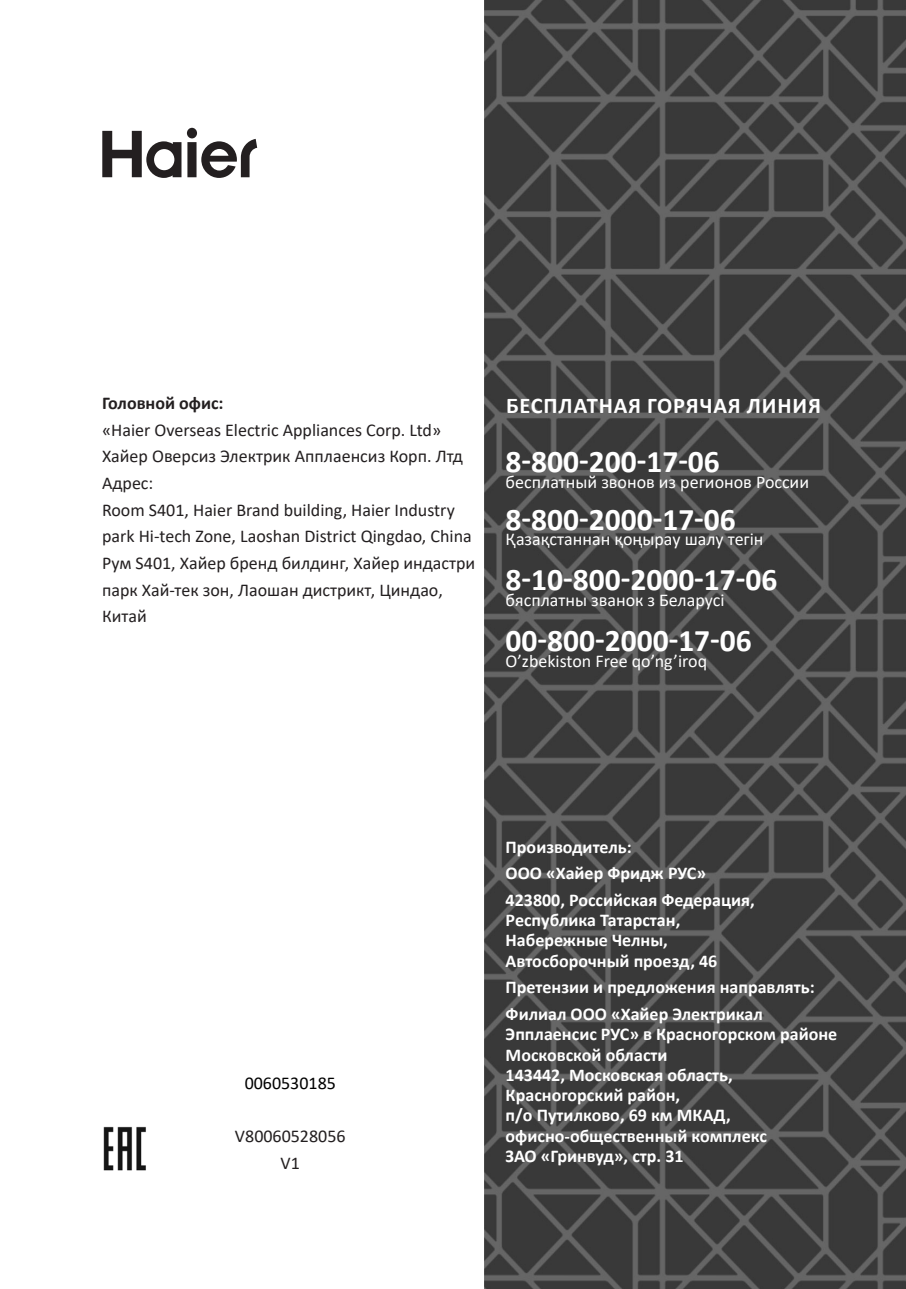
<style>
.page{position:relative;width:906px;height:1289px;background:#fff}
.page>*{position:absolute;margin:0;border:0;box-sizing:border-box;transform-origin:0 0}
.t1{font:700 31.5px "Calibri";color:#fff}
.t2{font:700 22.5px "Calibri";letter-spacing:.04em;color:#fff}
.Табличный_8{font:700 18px/20.2px "Calibri";color:#fff}
.Табличный_8-2{font:18px "Calibri";color:#231f20}
.t3{font:18px "Calibri";color:#fff}
.Табличный_8-3{font:700 18px "Calibri";color:#231f20}
.Табличный_8-4{font:18px "Calibri";color:#000}
</style>
<div class="page">
<img style="left:485px;top:0;width:421px;height:1288px">
<svg style="left:102px;top:128px;width:155px;height:50px"></svg>
<img style="left:103px;top:1126px;width:43px;height:45px">
<p class="Табличный_8-3" style="left:102px;top:390px;width:123px">Головной офис:</p>
<p class="Табличный_8-2" style="left:102px;top:417px;width:341px">«Haier Overseas Electric Appliances Corp. Ltd»</p>
<p class="Табличный_8-2" style="left:102px;top:444px;width:362px">Хайер Оверсиз Электрик Апплаенсиз Корп. Лтд</p>
<p class="Табличный_8-2" style="left:102px;top:470px;width:53px">Адрес:</p>
<p class="Табличный_8-2" style="left:102px;top:497px;width:354px">Room S401, Haier Brand building, Haier Industry</p>
<p class="Табличный_8-2" style="left:102px;top:524px;width:371px">park Hi-tech Zone, Laoshan District Qingdao, China</p>
<p class="Табличный_8-2" style="left:102px;top:550px;width:375px">Рум S401, Хайер бренд билдинг, Хайер индастри</p>
<p class="Табличный_8-2" style="left:102px;top:577px;width:342px">парк Хай-тек зон, Лаошан дистрикт, Циндао,</p>
<p class="Табличный_8-2" style="left:102px;top:603px;width:46px">Китай</p>
<p class="t2" style="left:506px;top:389px;width:316px">БЕСПЛАТНАЯ ГОРЯЧАЯ ЛИНИЯ</p>
<p class="t1" style="left:505px;top:439px;width:216px">8-800-200-17-06</p>
<p class="t3" style="left:505px;top:469px;width:305px">бесплатный звонов из регионов России</p>
<p class="t1" style="left:505px;top:497px;width:232px">8-800-2000-17-06</p>
<p class="t3" style="left:505px;top:527px;width:259px">Қазақстаннан қоңырау шалу тегін</p>
<p class="t1" style="left:505px;top:557px;width:273px">8-10-800-2000-17-06</p>
<p class="t3" style="left:505px;top:587px;width:220px">бясплатны званок з Беларусі</p>
<p class="t1" style="left:505px;top:618px;width:248px">00-800-2000-17-06</p>
<p class="t3" style="left:505px;top:648px;width:203px">O’zbekiston Free qo’ng’iroq</p>
<p class="Табличный_8-4" style="left:245px;top:1070px;width:93px">0060530185</p>
<p class="Табличный_8-2" style="left:235px;top:1123px;width:112px">V80060528056</p>
<p class="Табличный_8-2" style="left:281px;top:1150px;width:21px">V1</p>
<p class="Табличный_8" style="left:505px;top:836px;width:128px">Производитель:</p>
<p class="Табличный_8" style="left:505px;top:862px;width:202px">ООО «Хайер Фридж РУС»</p>
<p class="Табличный_8" style="left:505px;top:889px;width:251px">423800, Российская Федерация,<br>Республика Татарстан,<br>Набережные Челны,<br>Автосборочный проезд, 46</p>
<p class="Табличный_8" style="left:505px;top:976px;width:311px">Претензии и предложения направлять:</p>
<p class="Табличный_8" style="left:505px;top:1003px;width:333px">Филиал ООО «Хайер Электрикал<br>Эпплаенсис РУС» в Красногорском районе<br>Московской области<br>143442, Московская область,<br>Красногорский район,<br>п/о Путилково, 69 км МКАД, офисно-общественный комплекс<br>ЗАО «Гринвуд», стр. 31</p>
</div>
